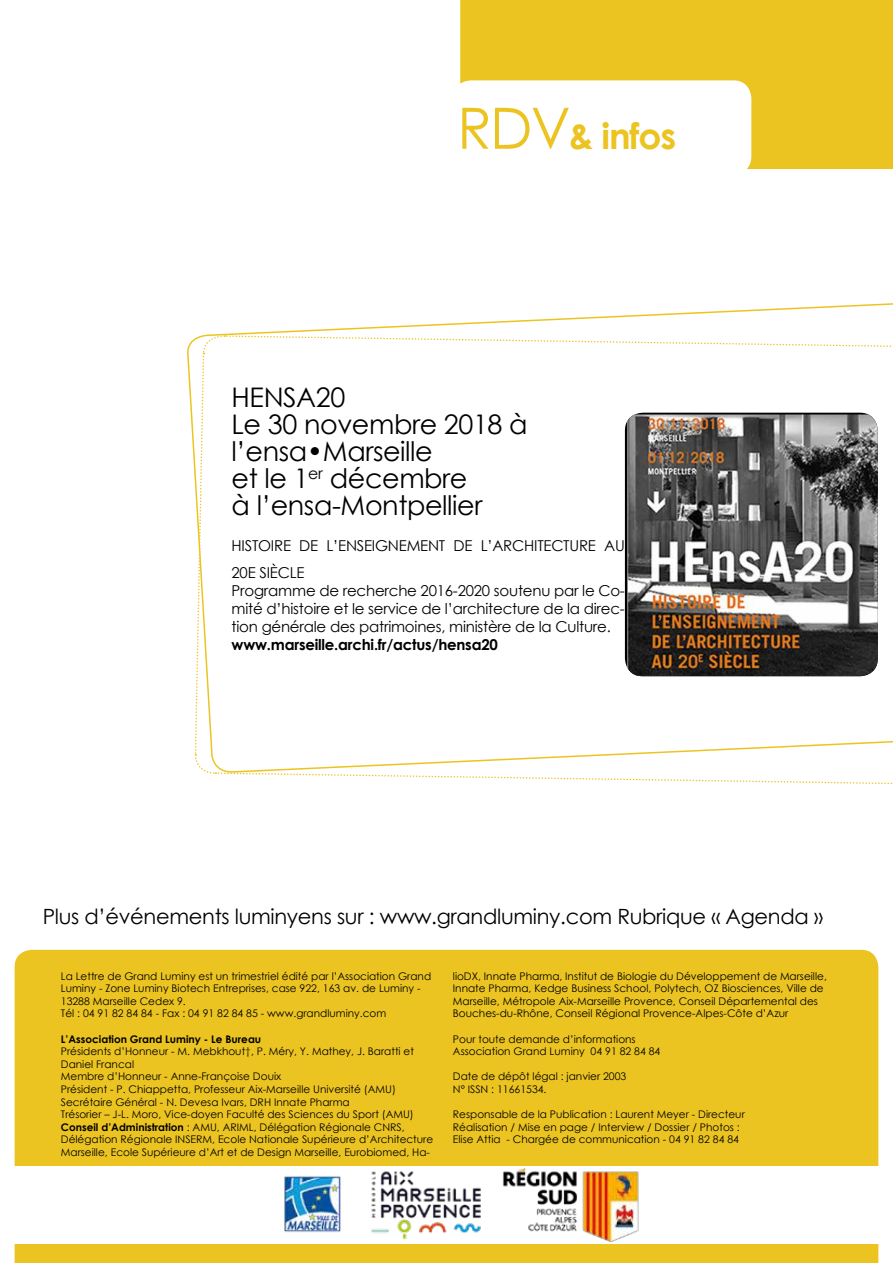
<style>
.page{position:relative;width:893px;height:1263px;background:#fff}
.page>*{position:absolute;margin:0;border:0;box-sizing:border-box;transform-origin:0 0}
.t1{font:700 36px "Century Gothic";letter-spacing:-.03em;color:#ecc421}
.t2{font:27px/27px "Century Gothic";letter-spacing:-.015em;color:#000}
.t3{font:21px "Century Gothic";letter-spacing:-.015em;color:#000}
.t4{font:15px/18px "Century Gothic";letter-spacing:-.015em;color:#000}
.t5{font:700 15px "Century Gothic";letter-spacing:-.015em;color:#000}
.t6{font:10.5px/12.6px "Century Gothic";color:#000}
.t7{font:700 10.5px "Century Gothic";color:#000}
.s1{font-weight:400;font-size:57px}
.s2{font-weight:700}
</style>
<div class="page">
<div style="left:14px;top:949px;width:865px;height:314px;background:#ecc421"></div>
<div style="left:460px;top:0;width:433px;height:169px;background:#ecc421"></div>
<div style="left:453px;top:80px;width:298px;height:94px;background:#fff;border-radius:18px"></div>
<div style="left:2px;top:1166px;width:891px;height:77px;background:#fff"></div>
<img style="left:284px;top:1168px;width:355px;height:73px">
<svg style="left:187px;top:303px;width:706px;height:165px"></svg>
<svg style="left:194px;top:335px;width:699px;height:450px"></svg>
<img style="left:627px;top:414px;width:251px;height:262px">
<h1 class="t1" style="left:457px;top:108px;width:221px"><span class="s1">RDV</span>&amp; infos</h1>
<h2 class="t2" style="left:232px;top:383px;width:298px">HENSA20<br>Le 30 novembre 2018 à l’ensa•Marseille<br>et le 1<sup>er</sup> décembre<br>à l’ensa-Montpellier</h2>
<h3 class="t4" style="left:232px;top:532px;width:395px;line-height:27px">HISTOIRE DE L’ENSEIGNEMENT DE L’ARCHITECTURE AU<br>20E SIÈCLE</h3>
<h3 class="t4" style="left:232px;top:581px;width:395px;text-align:justify">Programme de recherche 2016-2020 soutenu par le Co&shy;mité d’histoire et le service de l’architecture de la direc&shy;tion générale des patrimoines, ministère de la Culture.</h3>
<h3 class="t5" style="left:232px;top:633px;width:268px">www.marseille.archi.fr/actus/hensa20</h3>
<h3 class="t3" style="left:43px;top:901px;width:782px">Plus d’événements luminyens sur : www.grandluminy.com Rubrique « Agenda »</h3>
<p class="t6" style="left:61px;top:969px;width:372px">La Lettre de Grand Luminy est un trimestriel édité par l’Association Grand Luminy - Zone Luminy Biotech Entreprises, case 922, 163 av. de Luminy - 13288 Marseille Cedex 9.<br>Tél : 04 91 82 84 84 - Fax : 04 91 82 84 85 - www.grandluminy.com</p>
<p class="t7" style="left:61px;top:1031px;width:202px">L’Association Grand Luminy - Le Bureau</p>
<p class="t6" style="left:61px;top:1045px;width:374px">Présidents d’Honneur - M. Mebkhout†, P. Méry, Y. Mathey, J. Baratti et Daniel Francal<br>Membre d’Honneur - Anne-Françoise Douix<br>Président - P. Chiappetta, Professeur Aix-Marseille Université (AMU)<br>Secrétaire Général - N. Devesa Ivars, DRH Innate Pharma<br>Trésorier – J-L. Moro, Vice-doyen Faculté des Sciences du Sport (AMU)<br><span class="s2">Conseil d’Administration</span> : AMU, ARIML, Délégation Régionale CNRS, Délégation Régionale INSERM, Ecole Nationale Supérieure d’Architecture Marseille, Ecole Supérieure d’Art et de Design Marseille, Eurobiomed, Ha-</p>
<p class="t6" style="left:453px;top:969px;width:375px">lioDX, Innate Pharma, Institut de Biologie du Développement de Marseille, Innate Pharma, Kedge Business School, Polytech, OZ Biosciences, Ville de Marseille, Métropole Aix-Marseille Provence, Conseil Départemental des Bouches-du-Rhône, Conseil Régional Provence-Alpes-Côte d’Azur</p>
<p class="t6" style="left:453px;top:1032px;width:209px">Pour toute demande d’informations<br>Association Grand Luminy 04 91 82 84 84</p>
<p class="t6" style="left:453px;top:1070px;width:175px">Date de dépôt légal : janvier 2003<br>N° ISSN : 11661534.</p>
<p class="t6" style="left:453px;top:1108px;width:293px">Responsable de la Publication : Laurent Meyer - Directeur<br>Réalisation / Mise en page / Interview / Dossier / Photos :<br>Elise Attia - Chargée de communication - 04 91 82 84 84</p>
</div>
